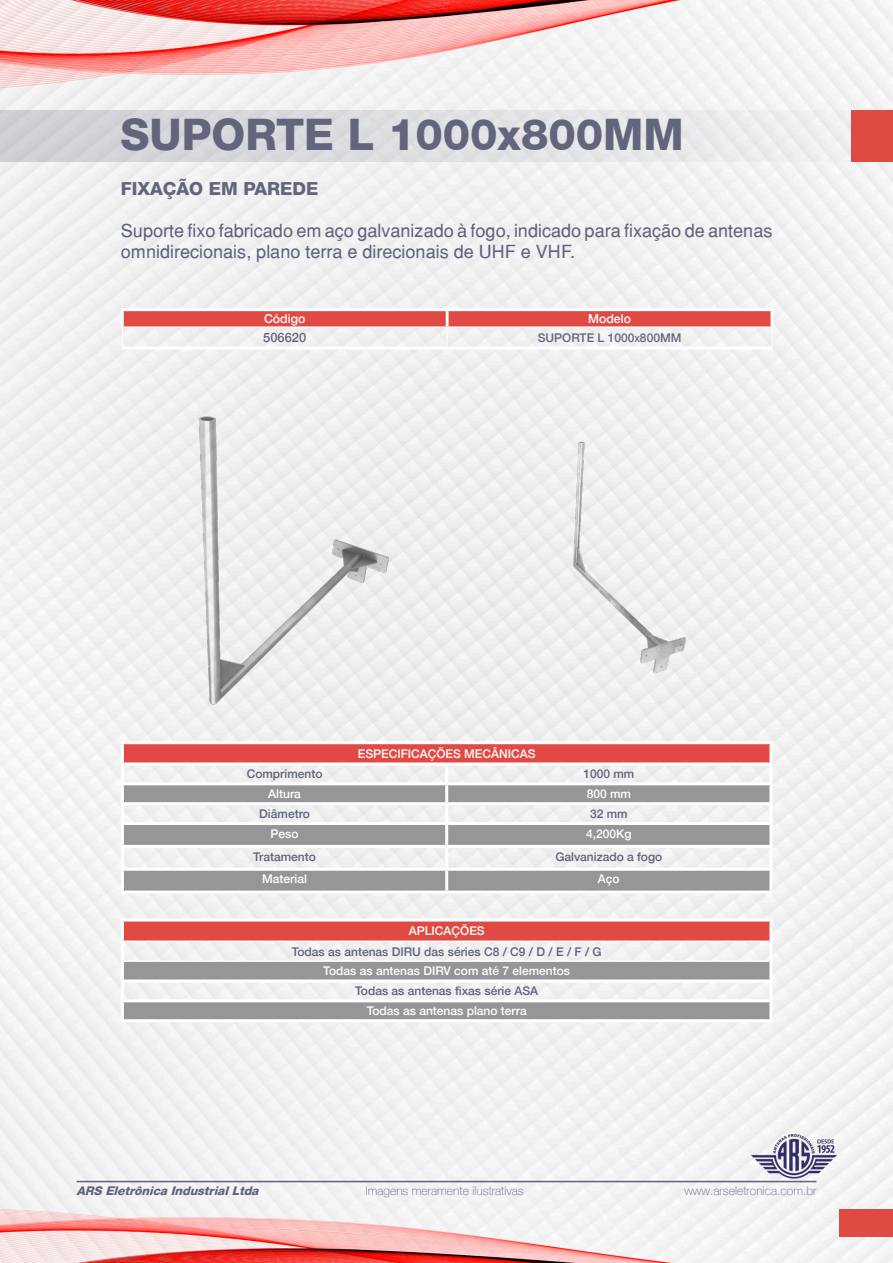
<style>
.page{position:relative;width:893px;height:1263px;background:#fff}
.page>*{position:absolute;margin:0;border:0;box-sizing:border-box;transform-origin:0 0}
.t1{font:800 43.5px "Helvetica 85";color:#63657d}
.t2{font:18px/21.6px "Helvetica";color:#5e637c}
.t3{font:800 18px "Helvetica 85";color:#63657d}
.t4{font:500 12.9px "Helvetica 65";color:#63657d}
.t5{font:500 12.3px "Helvetica 65";color:#fff}
.t6{font:100 12.15px "Helve Nue";color:#5e637c}
.t7{font:500 12px "Helvetica 65";color:#fff}
.t8{font:500 12px "Helvetica 65";color:#5e637c}
.t9{font:italic 800 12px "Helvetica 85";color:#5e637c}
.t10{font:500 12px "Helvetica 65";color:#63657d}
.s1{font-size:8.4px}
</style>
<div class="page">
<img style="left:0;top:0;width:893px;height:1263px">
<div style="left:0;top:110px;width:893px;height:52px;background:linear-gradient(to right,#cdced4,#f2f2f2)"></div>
<hr style="left:0;top:110px;width:1px;height:52px;background:#5f6279">
<hr style="left:77px;top:1181px;width:739px;height:1px;background:#5e637c">
<div style="left:852px;top:110px;width:41px;height:52px;background:#df4a43"></div>
<div style="left:839px;top:1209px;width:54px;height:27px;background:#df4a43"></div>
<svg style="left:122px;top:311px;width:650px;height:35px"></svg>
<hr style="left:121px;top:311px;width:3px;height:15px;background:#fff">
<hr style="left:121px;top:308px;width:326px;height:3px;background:#fff">
<hr style="left:447px;top:308px;width:326px;height:3px;background:#fff">
<hr style="left:446px;top:311px;width:3px;height:15px;background:#fff">
<hr style="left:770px;top:311px;width:3px;height:15px;background:#fff">
<hr style="left:121px;top:326px;width:326px;height:2px;background:#fff">
<hr style="left:447px;top:326px;width:326px;height:2px;background:#fff">
<hr style="left:122px;top:346px;width:325px;height:3px;background:#fff">
<hr style="left:447px;top:346px;width:325px;height:3px;background:#fff">
<div style="left:122px;top:743px;width:649px;height:21px;background:#e14a44"></div>
<svg style="left:124px;top:785px;width:645px;height:105px;fill:#959698"></svg>
<hr style="left:121px;top:741px;width:326px;height:3px;background:#fff">
<hr style="left:121px;top:744px;width:3px;height:18px;background:#fff">
<hr style="left:447px;top:741px;width:325px;height:3px;background:#fff">
<hr style="left:769px;top:744px;width:3px;height:18px;background:#fff">
<hr style="left:121px;top:762px;width:326px;height:3px;background:#fff">
<hr style="left:121px;top:765px;width:3px;height:17px;background:#fff">
<hr style="left:447px;top:762px;width:325px;height:3px;background:#fff">
<hr style="left:445px;top:765px;width:3px;height:17px;background:#fff">
<hr style="left:769px;top:765px;width:3px;height:17px;background:#fff">
<hr style="left:121px;top:782px;width:326px;height:3px;background:#fff">
<hr style="left:121px;top:785px;width:3px;height:17px;background:#fff">
<hr style="left:447px;top:782px;width:325px;height:3px;background:#fff">
<hr style="left:445px;top:785px;width:3px;height:17px;background:#fff">
<hr style="left:769px;top:785px;width:3px;height:17px;background:#fff">
<hr style="left:121px;top:802px;width:326px;height:3px;background:#fff">
<hr style="left:121px;top:805px;width:3px;height:17px;background:#fff">
<hr style="left:447px;top:802px;width:325px;height:3px;background:#fff">
<hr style="left:445px;top:805px;width:3px;height:17px;background:#fff">
<hr style="left:769px;top:805px;width:3px;height:17px;background:#fff">
<hr style="left:121px;top:822px;width:326px;height:3px;background:#fff">
<hr style="left:121px;top:825px;width:3px;height:20px;background:#fff">
<hr style="left:447px;top:822px;width:325px;height:3px;background:#fff">
<hr style="left:445px;top:825px;width:3px;height:20px;background:#fff">
<hr style="left:769px;top:825px;width:3px;height:20px;background:#fff">
<hr style="left:121px;top:845px;width:326px;height:3px;background:#fff">
<hr style="left:121px;top:848px;width:3px;height:20px;background:#fff">
<hr style="left:447px;top:845px;width:325px;height:3px;background:#fff">
<hr style="left:445px;top:848px;width:3px;height:20px;background:#fff">
<hr style="left:769px;top:848px;width:3px;height:20px;background:#fff">
<hr style="left:121px;top:868px;width:326px;height:3px;background:#fff">
<hr style="left:121px;top:871px;width:3px;height:19px;background:#fff">
<hr style="left:447px;top:868px;width:325px;height:3px;background:#fff">
<hr style="left:445px;top:871px;width:3px;height:19px;background:#fff">
<hr style="left:769px;top:871px;width:3px;height:19px;background:#fff">
<hr style="left:121px;top:890px;width:326px;height:3px;background:#fff">
<hr style="left:447px;top:890px;width:325px;height:3px;background:#fff">
<div style="left:122px;top:920px;width:649px;height:21px;background:#e14a44"></div>
<div style="left:122px;top:961px;width:649px;height:20px;background:#959698"></div>
<div style="left:122px;top:1001px;width:649px;height:20px;background:#959698"></div>
<hr style="left:121px;top:940px;width:648px;height:2px;background:#fff">
<hr style="left:124px;top:960px;width:645px;height:2px;background:#fff">
<hr style="left:121px;top:918px;width:651px;height:3px;background:#fff">
<hr style="left:121px;top:921px;width:3px;height:19px;background:#fff">
<hr style="left:769px;top:921px;width:3px;height:20px;background:#fff">
<hr style="left:121px;top:942px;width:3px;height:19px;background:#fff">
<hr style="left:769px;top:941px;width:3px;height:20px;background:#fff">
<hr style="left:121px;top:961px;width:3px;height:18px;background:#fff">
<hr style="left:769px;top:961px;width:3px;height:18px;background:#fff">
<hr style="left:121px;top:979px;width:651px;height:3px;background:#fff">
<hr style="left:121px;top:982px;width:3px;height:17px;background:#fff">
<hr style="left:769px;top:982px;width:3px;height:17px;background:#fff">
<hr style="left:121px;top:999px;width:651px;height:3px;background:#fff">
<hr style="left:121px;top:1002px;width:3px;height:17px;background:#fff">
<hr style="left:769px;top:1002px;width:3px;height:17px;background:#fff">
<hr style="left:121px;top:1019px;width:651px;height:3px;background:#fff">
<img style="left:121px;top:414px;width:325px;height:297px">
<img style="left:468px;top:432px;width:304px;height:261px">
<p class="t1" style="left:121px;top:109px;width:565px">SUPORTE L 1000x800MM</p>
<p class="t3" style="left:121px;top:178px;width:199px">FIXAÇÃO EM PAREDE</p>
<p class="t2" style="left:121px;top:219px;width:653px">Suporte fixo fabricado em aço galvanizado à fogo, indicado para fixação de antenas omnidirecionais, plano terra e direcionais de UHF e VHF.</p>
<p class="t5" style="left:264px;top:311px;width:43px">Código</p>
<p class="t5" style="left:588px;top:311px;width:45px">Modelo</p>
<p class="t4" style="left:263px;top:330px;width:44px">506620</p>
<p class="t10" style="left:538px;top:330px;width:145px">SUPORTE L 1000<span class="s1">x</span>800MM</p>
<p class="t7" style="left:358px;top:746px;width:179px">ESPECIFICAÇÕES MECÂNICAS</p>
<p class="t8" style="left:247px;top:767px;width:77px">Comprimento</p>
<p class="t8" style="left:583px;top:767px;width:52px">1000 mm</p>
<p class="t7" style="left:268px;top:787px;width:34px">Altura</p>
<p class="t7" style="left:587px;top:787px;width:46px">800 mm</p>
<p class="t8" style="left:259px;top:806px;width:52px">Diâmetro</p>
<p class="t8" style="left:590px;top:806px;width:39px">32 mm</p>
<p class="t7" style="left:271px;top:826px;width:30px">Peso</p>
<p class="t7" style="left:586px;top:826px;width:47px">4,200Kg</p>
<p class="t8" style="left:253px;top:849px;width:64px">Tratamento</p>
<p class="t8" style="left:555px;top:849px;width:108px">Galvanizado a fogo</p>
<p class="t7" style="left:262px;top:872px;width:46px">Material</p>
<p class="t7" style="left:598px;top:872px;width:23px">Aço</p>
<p class="t7" style="left:409px;top:923px;width:78px">APLICAÇÕES</p>
<p class="t8" style="left:292px;top:944px;width:311px">Todas as antenas DIRU das séries C8 / C9 / D / E / F / G</p>
<p class="t7" style="left:323px;top:964px;width:248px">Todas as antenas DIRV com até 7 elementos</p>
<p class="t8" style="left:355px;top:984px;width:185px">Todas as antenas fixas série ASA</p>
<p class="t7" style="left:367px;top:1004px;width:162px">Todas as antenas plano terra</p>
<p class="t9" style="left:77px;top:1183px;width:187px">ARS Eletrônica IndustrialLtda</p>
<p class="t6" style="left:366px;top:1183px;width:160px">Imagens meramente ilustrativas</p>
<p class="t6" style="left:684px;top:1183px;width:134px">www.arseletronica.com.br</p>
</div>
